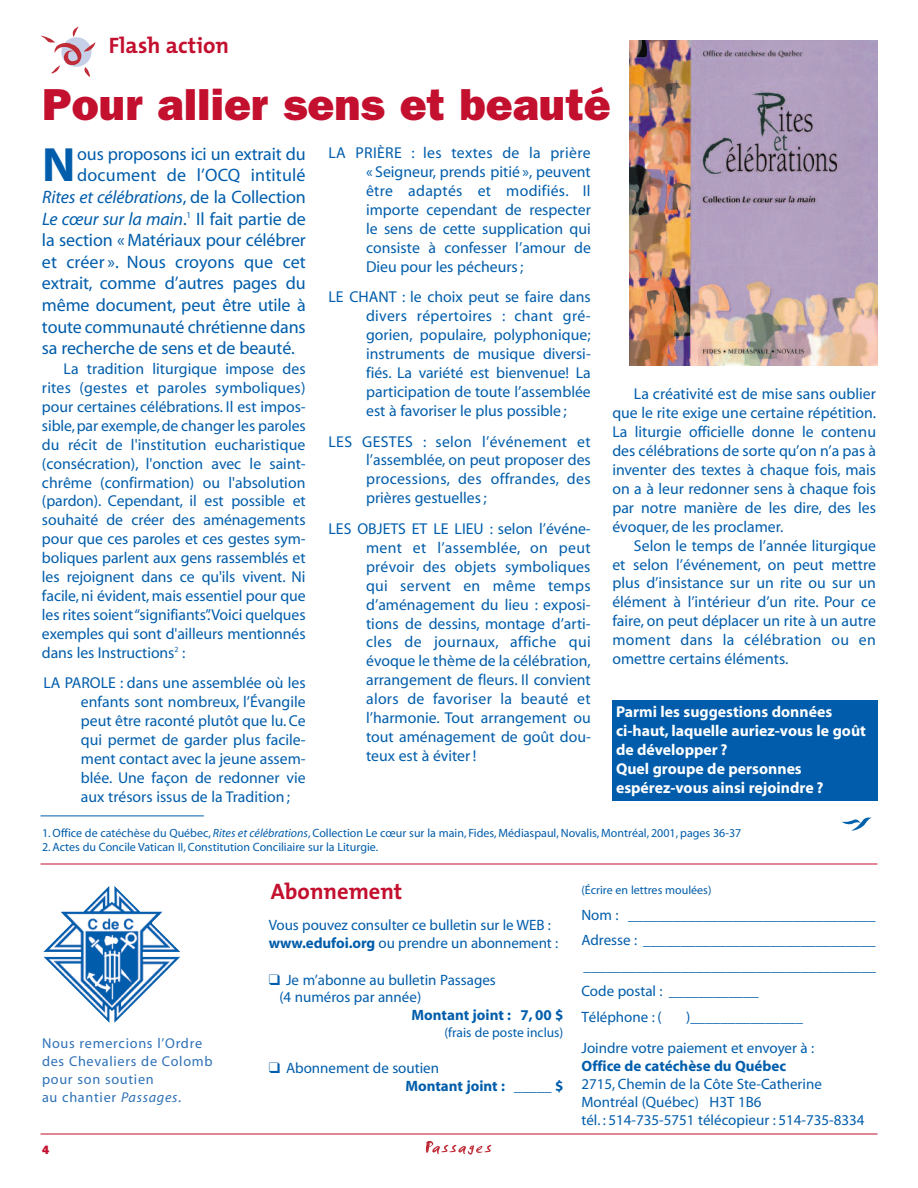
<style>
.page{position:relative;width:918px;height:1188px;background:#fff}
.page>*{position:absolute;margin:0;border:0;box-sizing:border-box;transform-origin:0 0}
.t1{font:700 48.3px "Myriad";color:#015dab}
.t2{font:800 45px "Franklin Gothic";color:#c3102f}
.t3{font:700 22.5px "The Mix";color:#c3102f}
.t4{font:18px "Myriad";letter-spacing:-.01em;color:#015dab}
.t5{font:italic 18px "Myriad";letter-spacing:-.01em;color:#015dab}
.t6{font:18px "Myriad";letter-spacing:.01em;color:#015dab}
.t7{font:15.75px/18.9px "Myriad";color:#015dab;text-align:justify}
.t8{font:700 15.75px/18.9px "Myriad";color:#fff}
.t9{font:15px/25.5px "Myriad";color:#015dab}
.t10{font:700 15px "Myriad";color:#015dab}
.t11{font:14.25px/18px "Myriad";letter-spacing:.05em;color:#2e71b7}
.t12{font:13.5px "Myriad";color:#015dab}
.t13{font:12px "Myriad";color:#015dab}
.t14{font:800 12px "Franklin Gothic";color:#c3102f}
.s1{font-style:normal}
.s2{font-style:italic}
.s3{font-size:15px}
.s4{font-weight:700}
</style>
<div class="page">
<hr style="left:40px;top:1134px;width:838px;height:1px;background:#c3102f">
<svg style="left:426px;top:1141px;width:65px;height:14px"></svg>
<img style="left:44px;top:886px;width:69px;height:65px">
<hr style="left:40px;top:864px;width:838px;height:1px;background:#c3102f">
<svg style="left:842px;top:817px;width:30px;height:14px"></svg>
<div style="left:612px;top:700px;width:266px;height:101px;background:#015dab"></div>
<img style="left:629px;top:40px;width:249px;height:326px">
<hr style="left:40px;top:816px;width:164px;height:1px;background:#015dab">
<svg style="left:41px;top:27px;width:54px;height:50px"></svg>
<h3 class="t3" style="left:109px;top:38px;width:122px">Flash action</h3>
<h2 class="t2" style="left:42px;top:78px;width:570px">Pour allier sens et beauté</h2>
<p class="t7" style="left:366px;top:145px;width:226px;text-indent:-38px">LA PRIÈRE : les textes de la prière « Seigneur, prends pitié », peuvent être adaptés et modifiés. Il importe cependant de respecter le sens de cette supplication qui consiste à confesser l’amour de Dieu pour les pécheurs ;</p>
<p class="t7" style="left:366px;top:289px;width:226px;text-indent:-38px">LE CHANT : le choix peut se faire dans divers répertoires : chant gré&shy;gorien, populaire, polyphonique; instruments de musique diversi&shy;fiés. La variété est bienvenue! La participation de toute l’assemblée est à favoriser le plus possible ;</p>
<p class="t7" style="left:366px;top:433px;width:226px;text-indent:-38px">LES GESTES : selon l’événement et l’assemblée, on peut proposer des processions, des offrandes, des prières gestuelles ;</p>
<p class="t7" style="left:366px;top:521px;width:226px;text-indent:-38px">LES OBJETS ET LE LIEU : selon l’événe&shy;ment et l’assemblée, on peut prévoir des objets symboliques qui servent en même temps d’aménagement du lieu : exposi&shy;tions de dessins, montage d’arti&shy;cles de journaux, affiche qui évoque le thème de la célébration, arrangement de fleurs. Il convient alors de favoriser la beauté et l’harmonie. Tout arrangement ou tout aménagement de goût dou&shy;teux est à éviter !</p>
<h1 class="t1" style="left:42px;top:147px;width:35px">N</h1>
<p class="t4" style="left:77px;top:147px;width:230px">ous proposons ici un extrait du</p>
<p class="t6" style="left:77px;top:169px;width:230px">document de l’OCQ intitulé</p>
<p class="t5" style="left:42px;top:190px;width:265px">Rites et célébrations<span class="s1">, de la Collection</span></p>
<p class="t5" style="left:42px;top:212px;width:265px">Le cœur sur la main<span class="s1">.</span><sup>1</sup> <span class="s1">Il fait partie de</span></p>
<p class="t4" style="left:42px;top:233px;width:265px">la section « Matériaux pour célébrer</p>
<p class="t4" style="left:42px;top:255px;width:265px">et créer ». Nous croyons que cet</p>
<p class="t4" style="left:42px;top:277px;width:265px">extrait, comme d’autres pages du</p>
<p class="t4" style="left:42px;top:298px;width:265px">même document, peut être utile à</p>
<p class="t4" style="left:42px;top:320px;width:265px">toute communauté chrétienne dans</p>
<p class="t4" style="left:42px;top:341px;width:254px">sa recherche de sens et de beauté.</p>
<p class="t7" style="left:42px;top:361px;width:265px;text-indent:22px">La tradition liturgique impose des rites (gestes et paroles symboliques) pour certaines célébrations. Il est impos&shy;sible, par exemple, de changer les paroles du récit de l'institution eucharistique (consécration), l'onction avec le saint&shy;chrême (confirmation) ou l'absolution (pardon). Cependant, il est possible et souhaité de créer des aménagements pour que ces paroles et ces gestes sym&shy;boliques parlent aux gens rassemblés et les rejoignent dans ce qu'ils vivent. Ni facile, ni évident, mais essentiel pour que les rites soient “signifiants”.Voici quelques exemples qui sont d'ailleurs mentionnés dans les Instructions<sup>2</sup> :</p>
<p class="t7" style="left:81px;top:675px;width:226px;text-indent:-38px">LA PAROLE : dans une assemblée où les enfants sont nombreux, l’Évangile peut être raconté plutôt que lu. Ce qui permet de garder plus facile&shy;ment contact avec la jeune assem&shy;blée. Une façon de redonner vie aux trésors issus de la Tradition ;</p>
<p class="t7" style="left:612px;top:386px;width:265px;text-indent:22px">La créativité est de mise sans oublier que le rite exige une certaine répétition.<br>La liturgie officielle donne le contenu des célébrations de sorte qu’on n’a pas à inventer des textes à chaque fois, mais on a à leur redonner sens à chaque fois par notre manière de les dire, des les évoquer, de les proclamer.</p>
<p class="t7" style="left:612px;top:537px;width:265px;text-indent:22px">Selon le temps de l’année liturgique et selon l’événement, on peut mettre plus d’insistance sur un rite ou sur un élément à l’intérieur d’un rite. Pour ce faire, on peut déplacer un rite à un autre moment dans la célébration ou en omettre certains éléments.</p>
<p class="t8" style="left:616px;top:704px;width:251px">Parmi les suggestions données ci-haut, laquelle auriez-vous le goût de développer ?<br>Quel groupe de personnes espérez-vous ainsi rejoindre ?</p>
<p class="t13" style="left:42px;top:828px;width:701px">1. Office de catéchèse du Québec, <span class="s2">Rites et célébrations</span>, Collection Le cœur sur la main, Fides, Médiaspaul, Novalis, Montréal, 2001, pages 36-37</p>
<p class="t13" style="left:42px;top:842px;width:338px">2. Actes du Concile Vatican II, Constitution Conciliaire sur la Liturgie.</p>
<p class="t11" style="left:42px;top:1035px;width:172px">Nous remercions l’Ordre des Chevaliers de Colomb pour son soutien<br>au chantier <span class="s2">Passages</span><span class="s3">.</span></p>
<p class="t14" style="left:42px;top:1143px;width:9px">4</p>
<h3 class="t3" style="left:271px;top:884px;width:133px">Abonnement</h3>
<p class="t9" style="left:269px;top:917px;width:291px;line-height:18px">Vous pouvez consulter ce bulletin sur le WEB : <span class="s4">www.edufoi.org</span> ou prendre un abonnement :</p>
<p class="t9" style="left:279px;top:973px;width:218px;line-height:17.2px;text-indent:-10px">❑ Je m’abonne au bulletin Passages (4 numéros par année)</p>
<p class="t10" style="left:412px;top:1010px;width:153px">Montant joint : 7, 00 $</p>
<p class="t12" style="left:444px;top:1028px;width:121px">(frais de poste inclus)</p>
<p class="t9" style="left:405px;top:1061px;width:160px;line-height:17.2px;text-indent:-136px">❑ Abonnement de soutien<br><span class="s4">Montant joint : _____ $</span></p>
<p class="t13" style="left:581px;top:886px;width:131px">(Écrire en lettres moulées)</p>
<p class="t9" style="left:581px;top:903px;width:296px">Nom : _________________________________ Adresse : _______________________________ _______________________________________ Code postal : ____________<br>Téléphone : (</p>
<p class="t9" style="left:581px;top:1002px;width:234px;line-height:31.7px;text-indent:105px">)_______________<br>Joindre votre paiement et envoyer à :</p>
<p class="t10" style="left:581px;top:1061px;width:206px">Office de catéchèse du Québec</p>
<p class="t9" style="left:581px;top:1077px;width:285px;line-height:18px">2715, Chemin de la Côte Ste-Catherine<br>Montréal (Québec) H3T 1B6<br>tél. : 514-735-5751 télécopieur : 514-735-8334</p>
</div>
